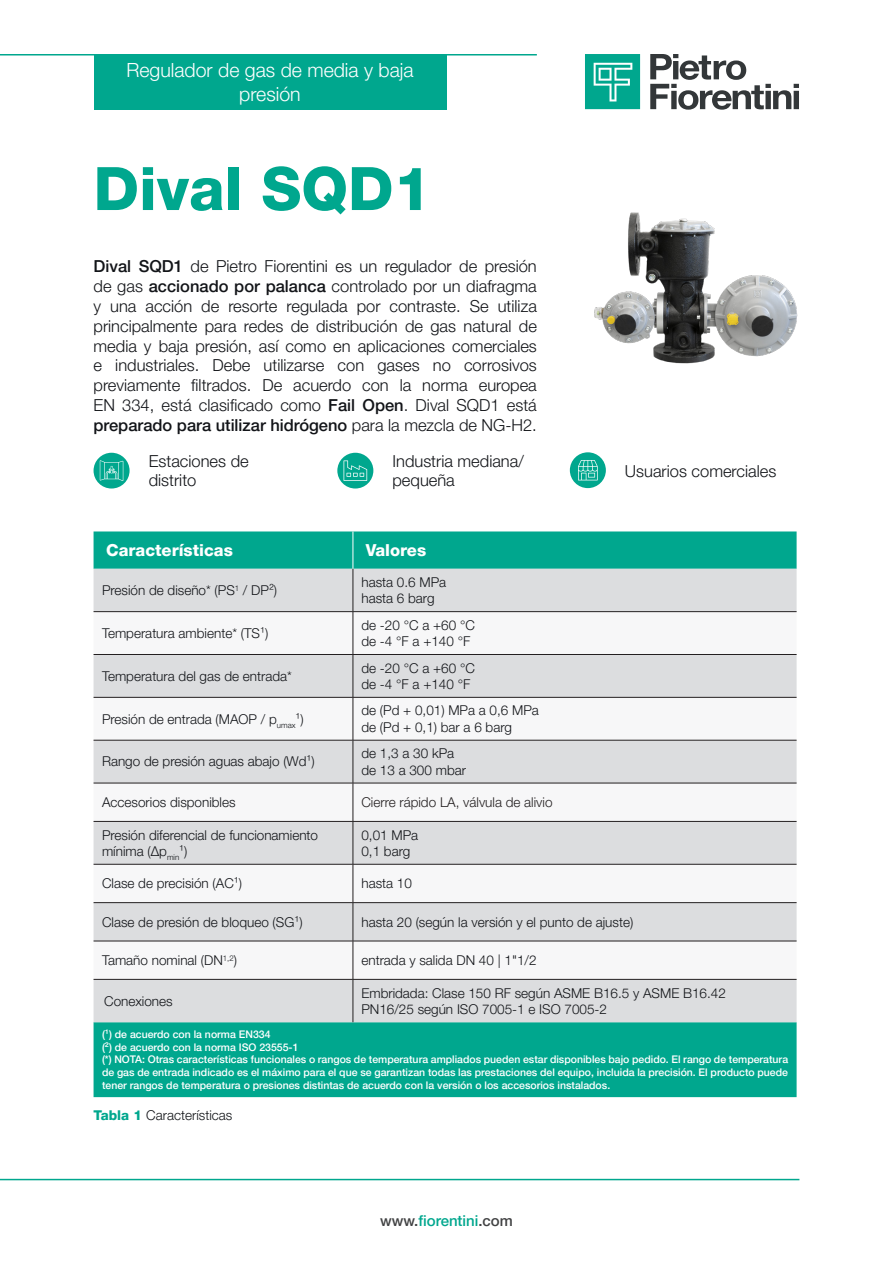
<style>
.page{position:relative;width:893px;height:1263px;background:#fff}
.page>*{position:absolute;margin:0;border:0;box-sizing:border-box;transform-origin:0 0}
.Titolo_Capitolo{font:800 60px "Helvetica Neue LT Pro";color:#00a78e}
.t1{font:300 19.5px/23.4px "Helvetica Neue LT Pro";color:#fff;text-align:center}
.Testo{font:300 16.5px/19.8px "Helvetica Neue LT Pro";color:#121418}
.titoli_tabella_bianc{font:800 16.5px "Helvetica Neue LT Pro";color:#fff}
.titoletto_technische{font:500 15px "Helvetica Neue LT Pro";color:#00a78e}
.testo_tabella{font:300 13.5px/16.2px "Helvetica Neue LT Pro";color:#121418}
.testo_tabella-2{font:300 13.5px "Helvetica Neue LT Pro";color:#231f20}
.testo_tabella-3{font:500 10.5px/12.6px "Helvetica Neue LT Pro";color:#fff;text-align:justify}
.s1{font-weight:500}
.s2{font-weight:800;color:#00a78e}
.s3{color:#414243}
</style>
<div class="page">
<hr style="left:0;top:54px;width:537px;height:2px;background:#00a78e">
<hr style="left:0;top:1179px;width:799px;height:1px;background:#00a78e">
<div style="left:94px;top:55px;width:352px;height:55px;background:#00a78e"></div>
<svg style="left:650px;top:54px;width:149px;height:56px"></svg>
<svg style="left:585px;top:54px;width:55px;height:55px;background:#25b39e"></svg>
<div style="left:94px;top:453px;width:36px;height:35px;background:#00a78e;border-radius:50%"></div>
<svg style="left:100px;top:460px;width:23px;height:21px"></svg>
<div style="left:337px;top:453px;width:36px;height:35px;background:#00a78e;border-radius:50%"></div>
<svg style="left:344px;top:460px;width:23px;height:21px"></svg>
<div style="left:570px;top:452px;width:36px;height:36px;background:#00a78e;border-radius:50%"></div>
<svg style="left:578px;top:460px;width:20px;height:20px"></svg>
<img style="left:594px;top:212px;width:204px;height:152px">
<div style="left:94px;top:531px;width:703px;height:566px;background:#00a78e"></div>
<div style="left:94px;top:569px;width:703px;height:453px;background:#dcdddf"></div>
<svg style="left:94px;top:612px;width:703px;height:367px"></svg>
<hr style="left:353px;top:531px;width:1px;height:38px;background:#fff">
<hr style="left:353px;top:569px;width:1px;height:42px;background:#231f20">
<hr style="left:94px;top:611px;width:259px;height:1px;background:#231f20">
<hr style="left:353px;top:611px;width:444px;height:1px;background:#231f20">
<hr style="left:353px;top:612px;width:1px;height:42px;background:#231f20">
<hr style="left:94px;top:654px;width:259px;height:1px;background:#231f20">
<hr style="left:353px;top:654px;width:444px;height:1px;background:#231f20">
<hr style="left:353px;top:655px;width:1px;height:42px;background:#231f20">
<hr style="left:94px;top:697px;width:259px;height:1px;background:#231f20">
<hr style="left:353px;top:697px;width:444px;height:1px;background:#231f20">
<hr style="left:353px;top:697px;width:1px;height:43px;background:#231f20">
<hr style="left:94px;top:740px;width:259px;height:1px;background:#231f20">
<hr style="left:353px;top:740px;width:444px;height:1px;background:#231f20">
<hr style="left:353px;top:740px;width:1px;height:43px;background:#231f20">
<hr style="left:94px;top:783px;width:259px;height:1px;background:#231f20">
<hr style="left:353px;top:783px;width:444px;height:1px;background:#231f20">
<hr style="left:353px;top:783px;width:1px;height:38px;background:#231f20">
<hr style="left:94px;top:821px;width:259px;height:1px;background:#231f20">
<hr style="left:353px;top:821px;width:444px;height:1px;background:#231f20">
<hr style="left:353px;top:822px;width:1px;height:42px;background:#231f20">
<hr style="left:94px;top:864px;width:259px;height:1px;background:#231f20">
<hr style="left:353px;top:864px;width:444px;height:1px;background:#231f20">
<hr style="left:353px;top:864px;width:1px;height:38px;background:#231f20">
<hr style="left:94px;top:902px;width:259px;height:1px;background:#231f20">
<hr style="left:353px;top:902px;width:444px;height:1px;background:#231f20">
<hr style="left:353px;top:903px;width:1px;height:38px;background:#231f20">
<hr style="left:94px;top:941px;width:259px;height:1px;background:#231f20">
<hr style="left:353px;top:941px;width:444px;height:1px;background:#231f20">
<hr style="left:353px;top:941px;width:1px;height:38px;background:#231f20">
<hr style="left:94px;top:979px;width:259px;height:1px;background:#231f20">
<hr style="left:353px;top:979px;width:444px;height:1px;background:#231f20">
<hr style="left:353px;top:979px;width:1px;height:43px;background:#231f20">
<h2 class="t1" style="left:126px;top:58px;width:289px">Regulador de gas de media y baja presión</h2>
<p class="Titolo_Capitolo" style="left:94px;top:153px;width:339px">Dival SQD1</p>
<p class="Testo" style="left:94px;top:256px;width:445px;text-align:justify"><span class="s1">Dival SQD1</span> de Pietro Fiorentini es un regulador de presión de gas <span class="s1">accionado por palanca</span> controlado por un diafragma y una acción de resorte regulada por contraste. Se utiliza principalmente para redes de distribución de gas natural de media y baja presión, así como en aplicaciones comerciales e industriales. Debe utilizarse con gases no corrosivos previamente filtrados. De acuerdo con la norma europea EN 334, está clasificado como <span class="s1">Fail Open</span>. Dival SQD1 está <span class="s1">preparado para utilizar hidrógeno</span> para la mezcla de NG-H2.</p>
<p class="Testo" style="left:149px;top:450px;width:101px">Estaciones de distrito</p>
<p class="Testo" style="left:392px;top:450px;width:133px">Industria mediana/ pequeña</p>
<p class="Testo" style="left:625px;top:460px;width:153px">Usuarios comerciales</p>
<p class="titoli_tabella_bianc" style="left:106px;top:540px;width:128px">Características</p>
<p class="titoli_tabella_bianc" style="left:366px;top:540px;width:62px">Valores</p>
<p class="testo_tabella" style="left:102px;top:582px;width:177px">Presión de diseño* (PS<sup>1</sup> / DP²)</p>
<p class="testo_tabella" style="left:361px;top:574px;width:86px">hasta 0.6 MPa</p>
<p class="testo_tabella" style="left:361px;top:590px;width:75px">hasta 6 barg</p>
<p class="testo_tabella" style="left:102px;top:625px;width:168px">Temperatura ambiente* (TS¹)</p>
<p class="testo_tabella" style="left:102px;top:667px;width:191px">Temperatura del gas de entrada*</p>
<p class="testo_tabella" style="left:102px;top:710px;width:203px">Presión de entrada (MAOP / p<sub>umax</sub>¹)</p>
<p class="testo_tabella" style="left:102px;top:753px;width:214px">Rango de presión aguas abajo (Wd¹)</p>
<p class="testo_tabella" style="left:361px;top:617px;width:115px">de -20 °C a +60 °C</p>
<p class="testo_tabella" style="left:361px;top:633px;width:110px">de -4 °F a +140 °F</p>
<p class="testo_tabella" style="left:361px;top:659px;width:115px">de -20 °C a +60 °C</p>
<p class="testo_tabella" style="left:361px;top:676px;width:110px">de -4 °F a +140 °F</p>
<p class="testo_tabella" style="left:361px;top:702px;width:179px">de (Pd + 0,01) MPa a 0,6 MPa</p>
<p class="testo_tabella" style="left:361px;top:718px;width:152px">de (Pd + 0,1) bar a 6 barg</p>
<p class="testo_tabella" style="left:361px;top:745px;width:94px">de 1,3 a 30 kPa</p>
<p class="testo_tabella" style="left:361px;top:761px;width:106px">de 13 a 300 mbar</p>
<p class="testo_tabella" style="left:102px;top:794px;width:135px">Accesorios disponibles</p>
<p class="testo_tabella-2" style="left:361px;top:794px;width:193px">Cierre rápido LA, válvula de alivio</p>
<p class="testo_tabella" style="left:102px;top:826px;width:218px">Presión diferencial de funcionamiento mínima (Δp<sub>min</sub>¹)</p>
<p class="testo_tabella" style="left:361px;top:826px;width:58px">0,01 MPa</p>
<p class="testo_tabella" style="left:361px;top:842px;width:51px">0,1 barg</p>
<p class="testo_tabella" style="left:102px;top:875px;width:142px">Clase de precisión (AC¹)</p>
<p class="testo_tabella" style="left:361px;top:875px;width:52px">hasta 10</p>
<p class="testo_tabella" style="left:102px;top:913px;width:202px">Clase de presión de bloqueo (SG¹)</p>
<p class="testo_tabella" style="left:361px;top:913px;width:273px">hasta 20 (según la versión y el punto de ajuste)</p>
<p class="testo_tabella" style="left:102px;top:952px;width:136px">Tamaño nominal (DN<sup>1,2</sup>)</p>
<p class="testo_tabella" style="left:361px;top:952px;width:177px">entrada y salida DN 40 | 1"1/2</p>
<p class="testo_tabella" style="left:104px;top:992px;width:70px">Conexiones</p>
<p class="testo_tabella" style="left:361px;top:984px;width:366px">Embridada: Clase 150 RF según ASME B16.5 y ASME B16.42</p>
<p class="testo_tabella" style="left:361px;top:1000px;width:247px">PN16/25 según ISO 7005-1 e ISO 7005-2</p>
<p class="testo_tabella-3" style="left:102px;top:1028px;width:170px">(¹) de acuerdo con la norma EN334</p>
<p class="testo_tabella-3" style="left:102px;top:1041px;width:198px">(²) de acuerdo con la norma ISO 23555-1</p>
<p class="testo_tabella-3" style="left:102px;top:1053px;width:688px">(*) NOTA: Otras características funcionales o rangos de temperatura ampliados pueden estar disponibles bajo pedido. El rango de temperatura de gas de entrada indicado es el máximo para el que se garantizan todas las prestaciones del equipo, incluida la precisión. El producto puede tener rangos de temperatura o presiones distintas de acuerdo con la versión o los accesorios instalados.</p>
<p class="testo_tabella" style="left:94px;top:1106px;width:140px"><span class="s2">Tabla 1</span> Características</p>
<p class="titoletto_technische" style="left:380px;top:1211px;width:134px"><span class="s3">www.</span>fiorentini<span class="s3">.com</span></p>
</div>
